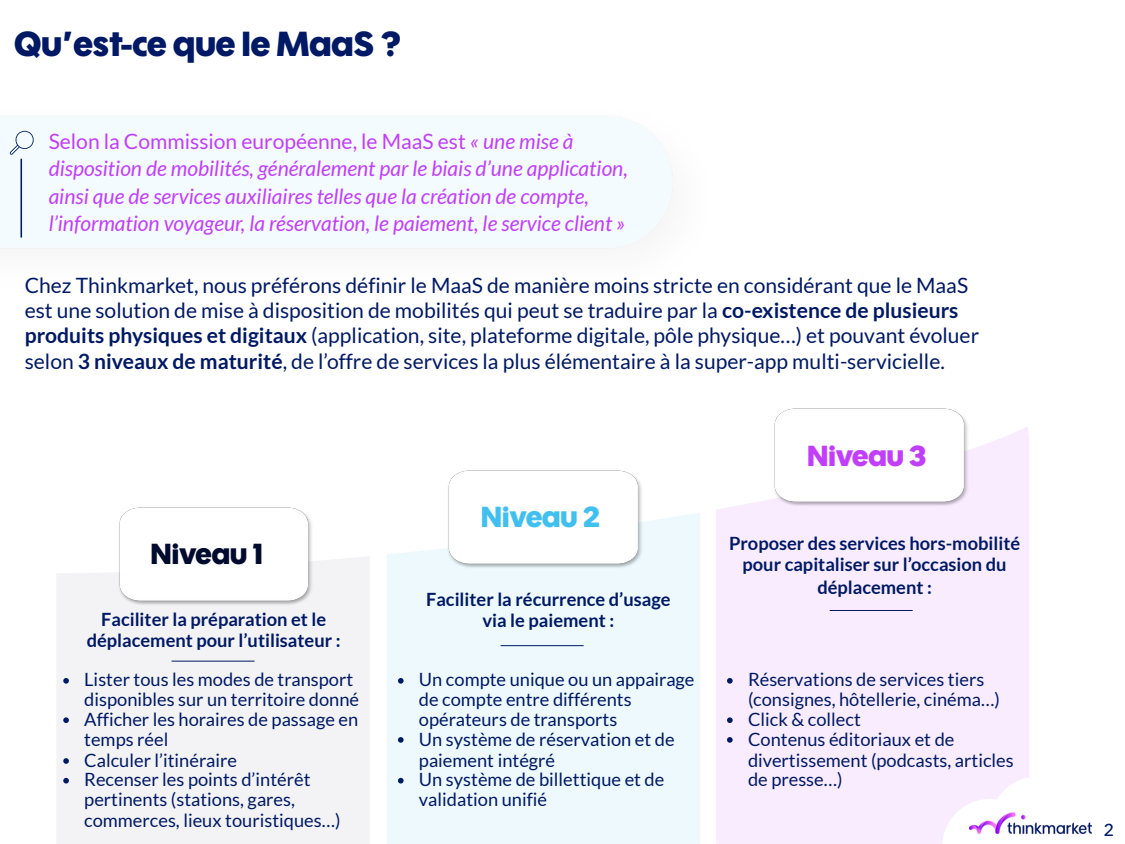
<style>
.page{position:relative;width:1125px;height:844px;background:#fff}
.page>*{position:absolute;margin:0;border:0;box-sizing:border-box;transform-origin:0 0}
.t1{font:900 33.75px "Wes FY";color:#001964}
.t2{font:900 28.12px "Wes FY";color:#000b2e}
.t3{font:900 28.12px "Wes FY";color:#41c0f0}
.t4{font:900 28.12px "Wes FY";color:#c13efc}
.t5{font:21.12px/25.3px "Lato";color:#001964}
.t6{font:italic 21.12px/27.2px "Lato";color:#c13efc}
.t7{font:18.25px/20.1px "Lato";color:#001964}
.t8{font:700 18.25px/21.1px "Lato";color:#001964;text-align:center}
.t9{font:500 16.88px "Wes FY";color:#001964}
.s1{font-style:normal}
.s2{font-weight:700}
</style>
<div class="page">
<div style="left:716px;top:619px;width:313px;height:225px;background:#f9ecfe"></div>
<div style="left:387px;top:619px;width:313px;height:225px;background:#edf9fd"></div>
<div style="left:57px;top:619px;width:312px;height:225px;background:#f3f3f5"></div>
<svg style="left:57px;top:427px;width:972px;height:192px"></svg>
<img style="left:108px;top:502px;width:211px;height:111px">
<img style="left:437px;top:465px;width:213px;height:112px">
<img style="left:764px;top:408px;width:212px;height:107px">
<svg style="left:63px;top:678px;width:6px;height:5px"></svg>
<svg style="left:63px;top:717px;width:6px;height:6px"></svg>
<svg style="left:63px;top:758px;width:6px;height:6px"></svg>
<svg style="left:63px;top:778px;width:6px;height:5px"></svg>
<svg style="left:398px;top:678px;width:6px;height:5px"></svg>
<svg style="left:398px;top:737px;width:6px;height:5px"></svg>
<svg style="left:398px;top:778px;width:6px;height:5px"></svg>
<svg style="left:727px;top:678px;width:6px;height:5px"></svg>
<svg style="left:727px;top:717px;width:6px;height:6px"></svg>
<svg style="left:727px;top:737px;width:6px;height:5px"></svg>
<hr style="left:172px;top:661px;width:83px;height:1px;background:#001964">
<hr style="left:501px;top:645px;width:83px;height:1px;background:#001964">
<hr style="left:830px;top:610px;width:83px;height:1px;background:#001964">
<svg style="left:942px;top:750px;width:87px;height:94px"></svg>
<img style="left:962px;top:804px;width:130px;height:37px">
<hr style="left:21px;top:159px;width:1px;height:78px;background:#001964">
<svg style="left:10px;top:131px;width:25px;height:24px"></svg>
<h1 class="t1" style="left:14px;top:26px;width:389px">Qu’est-ce que le MaaS ?</h1>
<p class="t6" style="left:49px;top:127px;width:581px"><span class="s1">Selon la Commission européenne, le MaaS est</span> « une mise à disposition de mobilités, généralement par le biais d’une application, ainsi que de services auxiliaires telles que la création de compte, l’information voyageur, la réservation, le paiement, le service client »</p>
<p class="t5" style="left:25px;top:272px;width:956px">Chez Thinkmarket, nous préférons définir le MaaS de manière moins stricte en considérant que le MaaS est une solution de mise à disposition de mobilités qui peut se traduire par la <span class="s2">co-existence de plusieurs produits physiques et digitaux</span> (application, site, plateforme digitale, pôle physique…) et pouvant évoluer selon <span class="s2">3 niveaux de maturité</span>, de l’offre de services la plus élémentaire à la super-app multi-servicielle.</p>
<h2 class="t2" style="left:150px;top:539px;width:114px">Niveau 1</h2>
<p class="t8" style="left:87px;top:608px;width:255px">Faciliter la préparation et le déplacement pour l’utilisateur :</p>
<p class="t7" style="left:84px;top:669px;width:276px">Lister tous les modes de transport disponibles sur un territoire donné<br>Afficher les horaires de passage en temps réel<br>Calculer l’itinéraire<br>Recenser les points d’intérêt pertinents (stations, gares, commerces, lieux touristiques…)</p>
<h2 class="t3" style="left:481px;top:502px;width:121px">Niveau 2</h2>
<p class="t8" style="left:426px;top:588px;width:246px">Faciliter la récurrence d’usage via le paiement :</p>
<p class="t7" style="left:419px;top:669px;width:277px">Un compte unique ou un appairage de compte entre différents opérateurs de transports<br>Un système de réservation et de paiement intégré<br>Un système de billettique et de validation unifié</p>
<h2 class="t4" style="left:807px;top:440px;width:121px">Niveau 3</h2>
<p class="t8" style="left:729px;top:532px;width:293px;line-height:21.8px">Proposer des services hors-mobilité pour capitaliser sur l’occasion du déplacement :</p>
<p class="t7" style="left:748px;top:669px;width:267px">Réservations de services tiers (consignes, hôtellerie, cinéma…)<br>Click &amp; collect<br>Contenus éditoriaux et de divertissement (podcasts, articles de presse…)</p>
<p class="t9" style="left:1105px;top:820px;width:10px">2</p>
</div>
